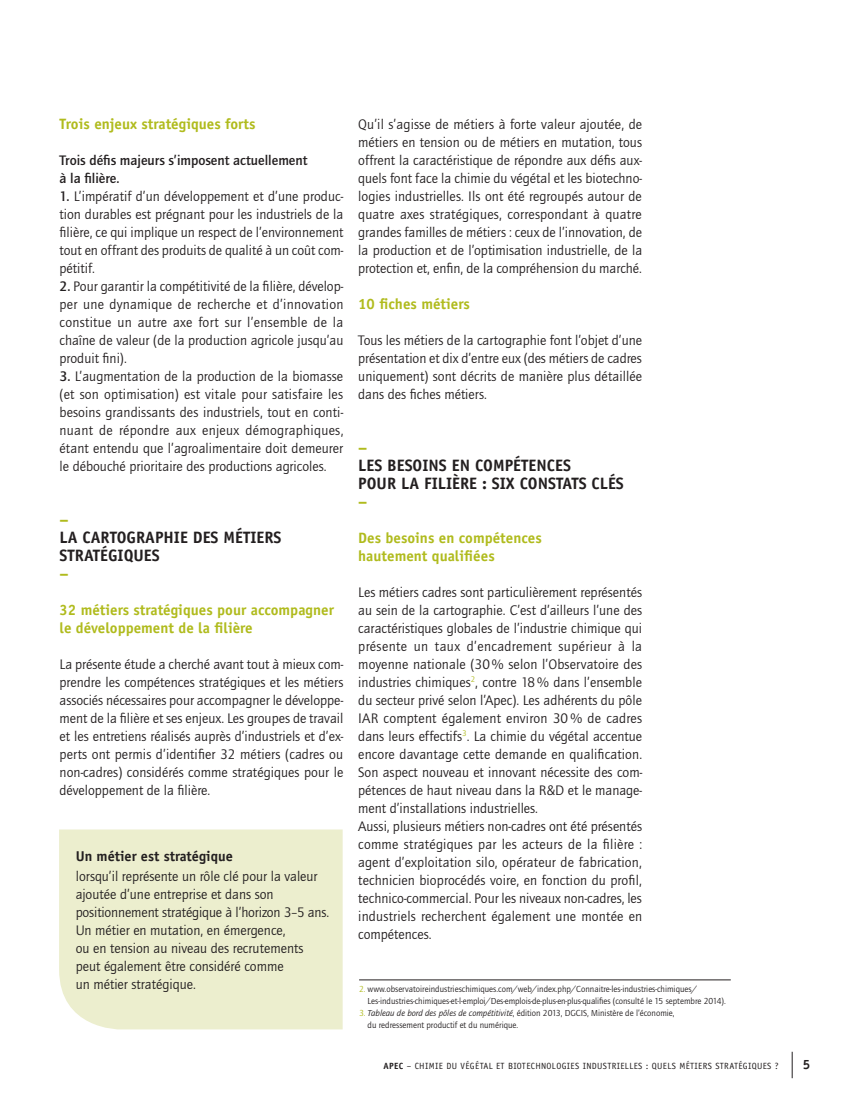
<style>
.page{position:relative;width:851px;height:1106px;background:#fff}
.page>*{position:absolute;margin:0;border:0;box-sizing:border-box;transform-origin:0 0}
.t1{font:700 16.5px/18px "Officina Sans";color:#231f20}
.t2{font:700 16.5px "Officina Sans";color:#b0bb1d}
.t3{font:700 15px/18px "Officina Sans";color:#b0bb1d}
.t4{font:14.25px/18px "Quay Itc T";color:#231f20;text-align:justify}
.t5{font:700 14.25px/18px "Quay Itc T";color:#231f20}
.t6{font:700 14.25px "Officina Sans";color:#231f20}
.t7{font:700 13.5px "Officina Sans";color:#231f20}
.t8{font:9px/12px "Quay Itc T";color:#231f20}
.t9{font:9px "Officina Sans";letter-spacing:.04em;color:#231f20}
.s1{font-weight:700}
.s2{color:#b0bb1d}
.s3{font-style:italic}
</style>
<div class="page">
<svg style="left:791px;top:1051px;width:1px;height:27px"></svg>
<div style="left:59px;top:829px;width:283px;height:200px;background:#eceece"></div>
<hr style="left:359px;top:979px;width:371px;height:1px;background:#231f20">
<p class="t3" style="left:60px;top:114px;width:197px">Trois enjeux stratégiques forts</p>
<p class="t5" style="left:60px;top:151px;width:249px">Trois défis majeurs s’imposent actuellement à la filière.</p>
<p class="t4" style="left:60px;top:187px;width:285px"><span class="s1">1.</span> L’impératif d’un développement et d’une produc&shy;tion durables est prégnant pour les industriels de la filière, ce qui implique un respect de l’environnement tout en offrant des produits de qualité à un coût com&shy;pétitif.</p>
<p class="t4" style="left:60px;top:277px;width:285px"><span class="s1">2.</span> Pour garantir la compétitivité de la filière, dévelop&shy;per une dynamique de recherche et d’innovation constitue un autre axe fort sur l’ensemble de la chaîne de valeur (de la production agricole jusqu’au produit fini).</p>
<p class="t4" style="left:60px;top:367px;width:285px"><span class="s1">3.</span> L’augmentation de la production de la biomasse (et son optimisation) est vitale pour satisfaire les besoins grandissants des industriels, tout en conti&shy;nuant de répondre aux enjeux démographiques, étant entendu que l’agroalimentaire doit demeurer le débouché prioritaire des productions agricoles.</p>
<p class="t2" style="left:60px;top:509px;width:11px">–</p>
<p class="t1" style="left:60px;top:528px;width:223px">La cartographie des métiers stratégiques</p>
<p class="t2" style="left:60px;top:563px;width:11px">–</p>
<p class="t3" style="left:60px;top:600px;width:276px">32 métiers stratégiques pour accompagner le développement de la filière</p>
<p class="t4" style="left:60px;top:655px;width:285px">La présente étude a cherché avant tout à mieux com&shy;prendre les compétences stratégiques et les métiers associés nécessaires pour accompagner le développe&shy;ment de la filière et ses enjeux. Les groupes de travail et les entretiens réalisés auprès d’industriels et d’ex&shy;perts ont permis d’identifier 32 métiers (cadres ou non-cadres) considérés comme stratégiques pour le développement de la filière.</p>
<p class="t6" style="left:76px;top:847px;width:159px">Un métier est stratégique</p>
<p class="t4" style="left:76px;top:866px;width:255px;text-align:left">lorsqu’il représente un rôle clé pour la valeur ajoutée d’une entreprise et dans son positionnement stratégique à l’horizon 3–5 ans.<br>Un métier en mutation, en émergence,<br>ou en tension au niveau des recrutements peut également être considéré comme<br>un métier stratégique.</p>
<p class="t4" style="left:358px;top:115px;width:285px">Qu’il s’agisse de métiers à forte valeur ajoutée, de métiers en tension ou de métiers en mutation, tous offrent la caractéristique de répondre aux défis aux&shy;quels font face la chimie du végétal et les biotechno&shy;logies industrielles. Ils ont été regroupés autour de quatre axes stratégiques, correspondant à quatre grandes familles de métiers : ceux de l’innovation, de la production et de l’optimisation industrielle, de la protection et, enfin, de la compréhension du marché.</p>
<p class="t3" style="left:358px;top:294px;width:113px">10 fiches métiers</p>
<p class="t4" style="left:358px;top:331px;width:285px">Tous les métiers de la cartographie font l’objet d’une présentation et dix d’entre eux (des métiers de cadres uniquement) sont décrits de manière plus détaillée dans des fiches métiers.</p>
<p class="t2" style="left:358px;top:437px;width:11px">–</p>
<p class="t1" style="left:358px;top:456px;width:267px">Les besoins en compétences<br>pour la filière : six constats clés</p>
<p class="t2" style="left:358px;top:491px;width:11px">–</p>
<p class="t3" style="left:358px;top:528px;width:185px">Des besoins en compétences hautement qualifiées</p>
<p class="t4" style="left:358px;top:583px;width:285px;text-align:left">Les métiers cadres sont particulièrement représentés au sein de la cartographie. C’est d’ailleurs l’une des caractéristiques globales de l’industrie chimique qui présente un taux d’encadrement supérieur à la moyenne nationale (30% selon l’Observatoire des industries chimiques<sup>2</sup>, contre 18% dans l’ensemble du secteur privé selon l’Apec). Les adhérents du pôle IAR comptent également environ 30 % de cadres dans leurs effectifs<sup>3</sup>. La chimie du végétal accentue encore davantage cette demande en qualification.<br>Son aspect nouveau et innovant nécessite des com&shy;pétences de haut niveau dans la R&amp;D et le manage&shy;ment d’installations industrielles.<br>Aussi, plusieurs métiers non-cadres ont été présentés comme stratégiques par les acteurs de la filière : agent d’exploitation silo, opérateur de fabrication, technicien bioprocédés voire, en fonction du profil, technico-commercial. Pour les niveaux non-cadres, les industriels recherchent également une montée en compétences.</p>
<p class="t8" style="left:367px;top:983px;width:360px;text-indent:-9px"><span class="s2">2.</span> www.observatoireindustrieschimiques.com/web/index.php/Connaitre-les-industries-chimiques/<br>Les-industries-chimiques-et-l-emploi/Des-emplois-de-plus-en-plus-qualifies (consulté le 15 septembre 2014).</p>
<p class="t8" style="left:367px;top:1007px;width:308px;text-indent:-9px"><span class="s2">3.</span> <span class="s3">Tableau de bord des pôles de compétitivité</span>, édition 2013, DGCIS, Ministère de l’économie, du redressement productif et du numérique.</p>
<p class="t9" style="left:383px;top:1060px;width:396px"><span class="s1">APEC</span> – CHIMIE DU VÉGÉTAL ET BIOTECHNOLOGIES INDUSTRIELLES : QUELS MÉTIERS STRATÉGIQUES ?</p>
<p class="t7" style="left:802px;top:1055px;width:9px">5</p>
</div>
